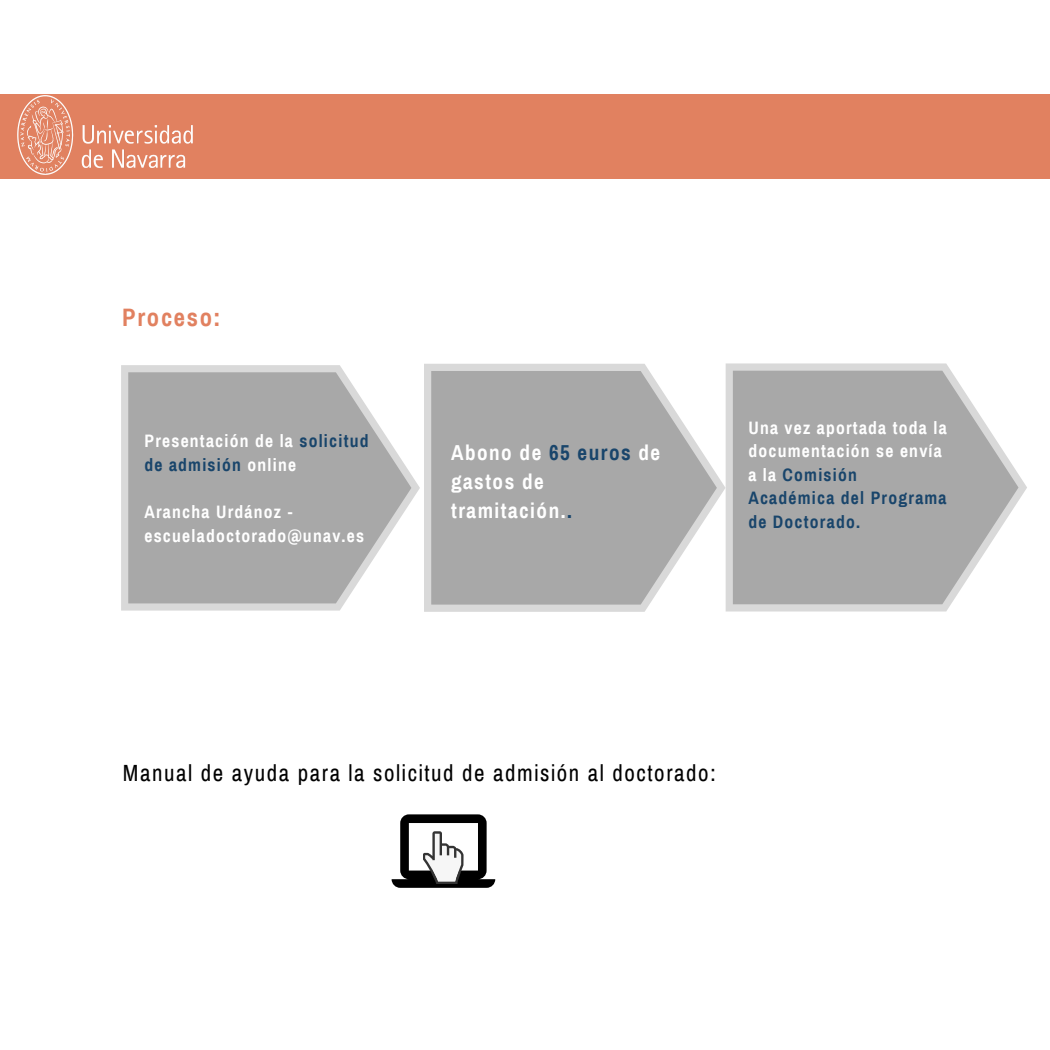
<style>
.page{position:relative;width:1050px;height:1050px;background:#fff}
.page>*{position:absolute;margin:0;border:0;box-sizing:border-box;transform-origin:0 0}
.t1{font:700 24.68px "Archivo Narrow";letter-spacing:.07em;color:#e18160}
.t2{font:22.93px "Archivo Narrow";letter-spacing:.07em;color:#000}
.t3{font:700 21.18px/28.9px "Archivo Narrow";letter-spacing:.07em;color:#fff}
.t4{font:700 17.68px/23.6px "Archivo Narrow";letter-spacing:.07em;color:#fff}
.s1{color:#19456b}
</style>
<div class="page">
<div style="left:0;top:94px;width:1050px;height:84px;background:#e18160"></div>
<svg style="left:121px;top:365px;width:299px;height:245px;background:#b8b8b8"></svg>
<svg style="left:726px;top:363px;width:301px;height:249px;background:#b8b8b8"></svg>
<svg style="left:424px;top:364px;width:302px;height:248px;background:#b8b8b8"></svg>
<svg style="left:392px;top:814px;width:103px;height:74px"></svg>
<img style="left:17px;top:95px;width:176px;height:80px">
<h1 class="t1" style="left:122px;top:305px;width:100px">Proceso:</h1>
<p class="t4" style="left:144px;top:429px;width:226px">Presentación de la <span class="s1">solicitud de admisión</span> online</p>
<p class="t4" style="left:144px;top:500px;width:221px">Arancha Urdánoz - escueladoctorado@unav.es</p>
<p class="t3" style="left:451px;top:439px;width:211px">Abono de <span class="s1">65 euros</span> de gastos de tramitación.<span class="s1">.</span></p>
<p class="t4" style="left:748px;top:416px;width:200px">Una vez aportada toda la documentación se envía a la <span class="s1">Comisión<br>Académica del Programa de Doctorado.</span></p>
<p class="t2" style="left:123px;top:761px;width:594px">Manual de ayuda para la solicitud de admisión al doctorado:</p>
</div>
